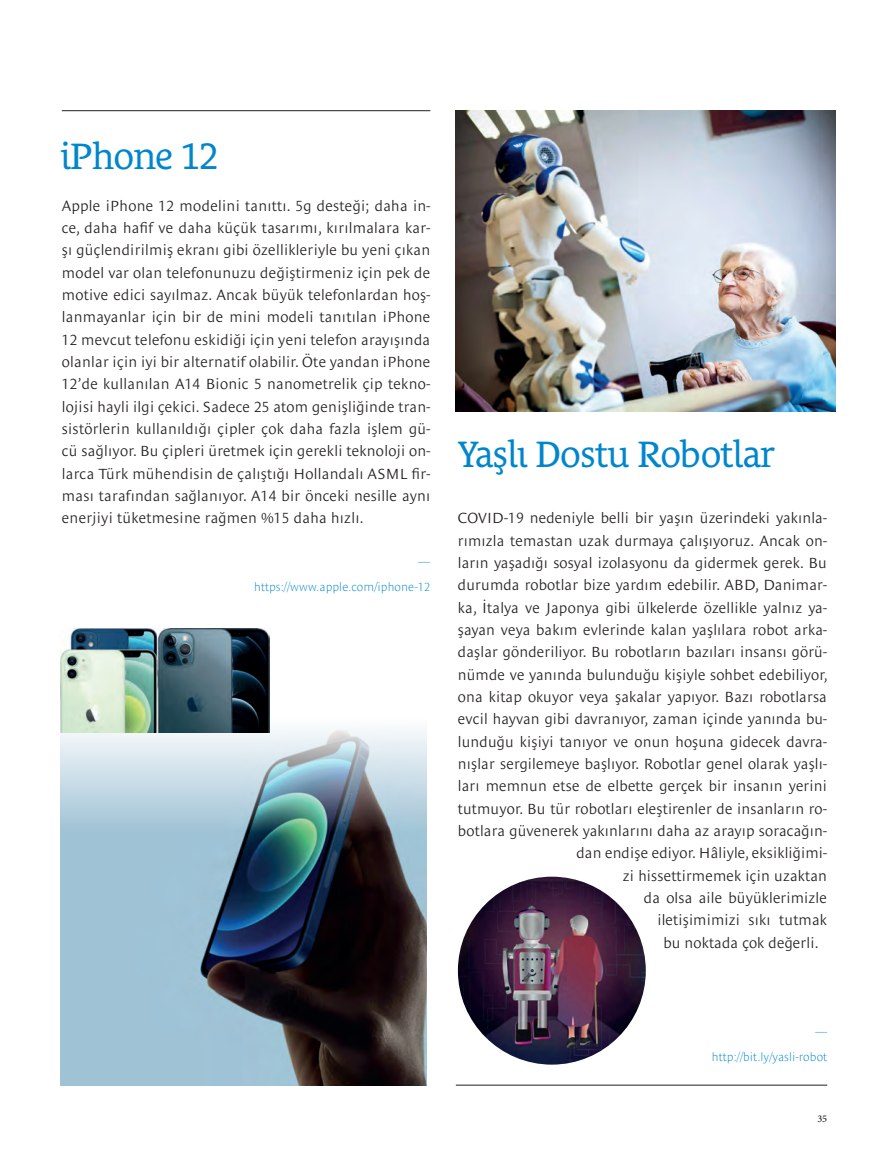
<style>
.page{position:relative;width:891px;height:1169px;background:#fff}
.page>*{position:absolute;margin:0;border:0;box-sizing:border-box;transform-origin:0 0}
.t1{font:37.5px "Le Monde Courrier Pro";letter-spacing:-.025em;color:#0086cc}
.t2{font:300 15px/22.4px "Le Monde Sans Pro";letter-spacing:.01em;color:#231f20;text-align:justify}
.t3{font:300 expanded 12px "Le Monde Sans Pro";letter-spacing:.01em;color:#0086cc}
.t4{font:500 10.35px "Minion Pro";color:#231f20}
</style>
<div class="page">
<hr style="left:456px;top:1084px;width:371px;height:1px;background:#231f20">
<hr style="left:62px;top:110px;width:368px;height:1px;background:#231f20">
<img style="left:60px;top:715px;width:367px;height:370px">
<img style="left:456px;top:110px;width:380px;height:301px">
<img style="left:60px;top:628px;width:209px;height:104px">
<img style="left:458px;top:876px;width:188px;height:188px;border-radius:94px">
<h1 class="t1" style="left:60px;top:126px;width:160px">iPhone 12</h1>
<p class="t2" style="left:62px;top:193px;width:370px">Apple iPhone 12 modelini tanıttı. 5g desteği; daha in&shy;ce, daha hafif ve daha küçük tasarımı, kırılmalara kar&shy;şı güçlendirilmiş ekranı gibi özellikleriyle bu yeni çıkan model var olan telefonunuzu değiştirmeniz için pek de motive edici sayılmaz. Ancak büyük telefonlardan hoş&shy;lanmayanlar için bir de mini modeli tanıtılan iPhone 12 mevcut telefonu eskidiği için yeni telefon arayışında olanlar için iyi bir alternatif olabilir. Öte yandan iPhone 12’de kullanılan A14 Bionic 5 nanometrelik çip tekno&shy;lojisi hayli ilgi çekici. Sadece 25 atom genişliğinde tran&shy;sistörlerin kullanıldığı çipler çok daha fazla işlem gü&shy;cü sağlıyor. Bu çipleri üretmek için gerekli teknoloji on&shy;larca Türk mühendisin de çalıştığı Hollandalı ASML fir&shy;ması tarafından sağlanıyor. A14 bir önceki nesille aynı enerjiyi tüketmesine rağmen %15 daha hızlı.</p>
<p class="t3" style="left:254px;top:577px;width:178px">https://www.apple.com/iphone-12</p>
<h1 class="t1" style="left:458px;top:424px;width:319px">Yaşlı Dostu Robotlar</h1>
<p class="t2" style="left:458px;top:505px;width:371px">COVID-19 nedeniyle belli bir yaşın üzerindeki yakınla-</p>
<p class="t2" style="left:458px;top:527px;width:371px">rımızla temastan uzak durmaya çalışıyoruz. Ancak on-</p>
<p class="t2" style="left:458px;top:550px;width:370px">ların yaşadığı sosyal izolasyonu da gidermek gerek. Bu</p>
<p class="t2" style="left:458px;top:572px;width:371px">durumda robotlar bize yardım edebilir. ABD, Danimar-</p>
<p class="t2" style="left:458px;top:594px;width:370px">ka, İtalya ve Japonya gibi ülkelerde özellikle yalnız ya-</p>
<p class="t2" style="left:458px;top:617px;width:371px">şayan veya bakım evlerinde kalan yaşlılara robot arka-</p>
<p class="t2" style="left:458px;top:639px;width:370px">daşlar gönderiliyor. Bu robotların bazıları insansı görü-</p>
<p class="t2" style="left:458px;top:661px;width:371px">nümde ve yanında bulunduğu kişiyle sohbet edebiliyor,</p>
<p class="t2" style="left:458px;top:684px;width:371px">ona kitap okuyor veya şakalar yapıyor. Bazı robotlarsa</p>
<p class="t2" style="left:458px;top:706px;width:371px">evcil hayvan gibi davranıyor, zaman içinde yanında bu-</p>
<p class="t2" style="left:458px;top:728px;width:371px">lunduğu kişiyi tanıyor ve onun hoşuna gidecek davra-</p>
<p class="t2" style="left:458px;top:751px;width:370px">nışlar sergilemeye başlıyor. Robotlar genel olarak yaşlı-</p>
<p class="t2" style="left:458px;top:773px;width:371px">ları memnun etse de elbette gerçek bir insanın yerini</p>
<p class="t2" style="left:458px;top:795px;width:370px">tutmuyor. Bu tür robotları eleştirenler de insanların ro-</p>
<p class="t2" style="left:458px;top:817px;width:370px">botlara güvenerek yakınlarını daha az arayıp soracağın-</p>
<p class="t2" style="left:576px;top:840px;width:252px">dan endişe ediyor. Hâliyle, eksikliğimi-</p>
<p class="t2" style="left:623px;top:862px;width:206px">zi hissettirmemek için uzaktan</p>
<p class="t2" style="left:644px;top:884px;width:184px">da olsa aile büyüklerimizle</p>
<p class="t2" style="left:657px;top:907px;width:171px">iletişimimizi sıkı tutmak</p>
<p class="t2" style="left:663px;top:929px;width:157px">bu noktada çok değerli.</p>
<p class="t3" style="left:815px;top:1017px;width:14px">__</p>
<p class="t3" style="left:712px;top:1047px;width:117px">http://bit.ly/yasli-robot</p>
<p class="t4" style="left:817px;top:1111px;width:11px">35</p>
</div>
